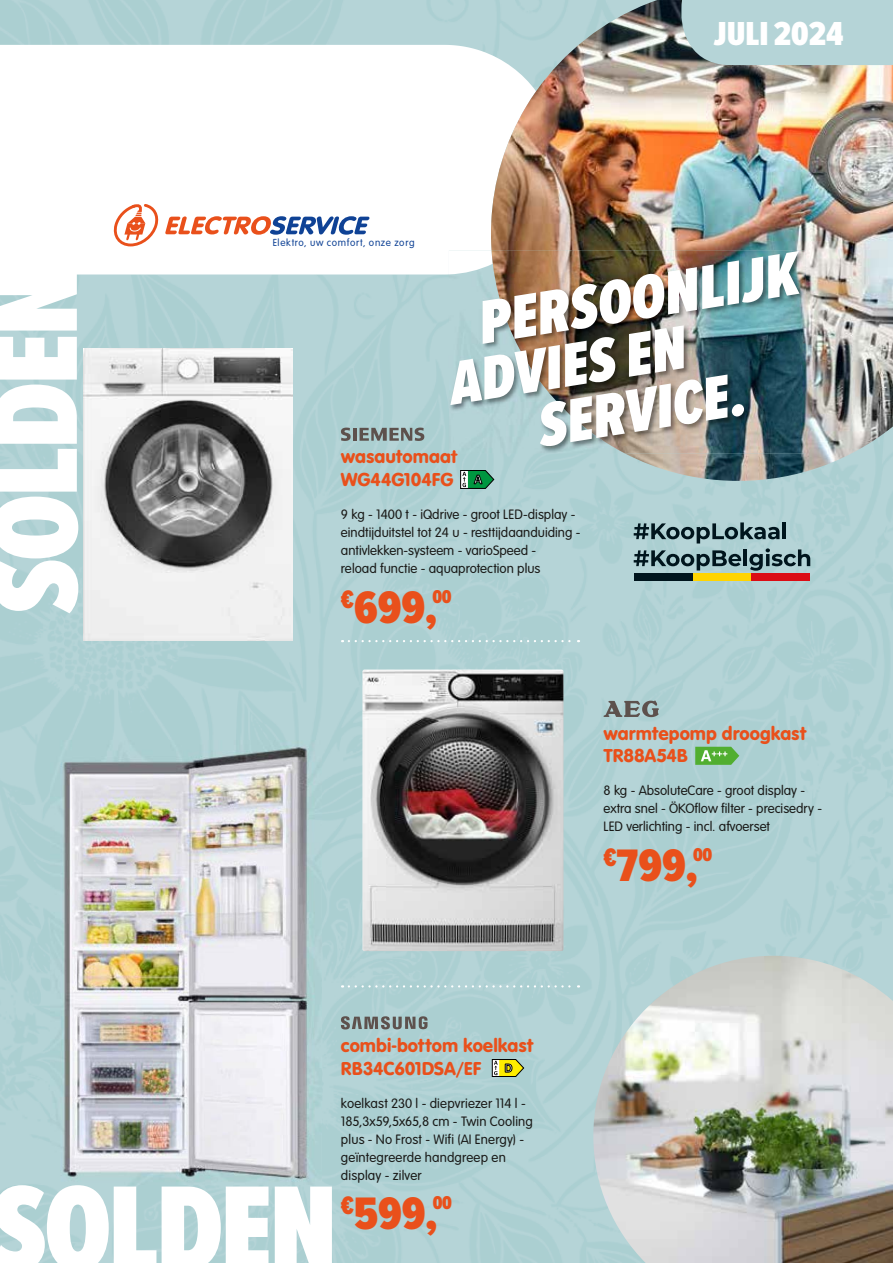
<style>
.page{position:relative;width:893px;height:1263px;background:#fff}
.page>*{position:absolute;margin:0;border:0;box-sizing:border-box;transform-origin:0 0}
.t1{font:900 124.2px "Proxima Nova Ex Cn";letter-spacing:-.02em;color:#fff}
.t2{font:italic 900 63.3px/55.3px "Proxima Nova Ex Cn";color:#fff}
.t3{font:900 47.25px "Proxima Nova Ex Cn";color:#e9501b}
.t4{font:900 34.5px "Proxima Nova Ex Cn";color:#fff}
.t5{font:19.5px/22.5px "VAG Rundschrift D";letter-spacing:-.005em;color:#e9501b}
.t6{font:900 19.2px "Proxima Nova Ex Cn";color:#e9501b}
.t7{font:300 14.25px/18px "VAG Rundschrift D";color:#1a1a18}
.t8{font:300 10.65px "VAG Rundschrift D";letter-spacing:.065em;color:#0f4295}
</style>
<div class="page">
<img style="left:536px;top:0;width:357px;height:475px">
<div style="left:683px;top:475px;width:107px;height:481px;background:#aed0d3"></div>
<div style="left:0;top:1185px;width:332px;height:78px;background:#add0d3"></div>
<img style="left:341px;top:450px;width:117px;height:14px">
<img style="left:593px;top:956px;width:300px;height:307px">
<svg style="left:451px;top:45px;width:85px;height:205px"></svg>
<svg style="left:492px;top:1059px;width:32px;height:18px"></svg>
<img style="left:83px;top:349px;width:209px;height:291px">
<img style="left:362px;top:669px;width:201px;height:282px">
<img style="left:51px;top:741px;width:270px;height:443px">
<svg style="left:165px;top:216px;width:205px;height:19px"></svg>
<svg style="left:113px;top:204px;width:46px;height:43px"></svg>
<svg style="left:634px;top:522px;width:176px;height:49px;background:#7d9a9f"></svg>
<div style="left:634px;top:573px;width:59px;height:8px;background:#00151d"></div>
<div style="left:693px;top:573px;width:59px;height:8px;background:#ffd400"></div>
<div style="left:751px;top:573px;width:59px;height:8px;background:#db0d15"></div>
<svg style="left:349px;top:985px;width:230px;height:2px"></svg>
<svg style="left:349px;top:640px;width:229px;height:2px"></svg>
<svg style="left:341px;top:428px;width:10px;height:13px"></svg>
<hr style="left:353px;top:428px;width:4px;height:13px;background:#5d514d">
<svg style="left:360px;top:428px;width:64px;height:13px"></svg>
<svg style="left:603px;top:700px;width:56px;height:17px"></svg>
<svg style="left:460px;top:470px;width:34px;height:19px"></svg>
<svg style="left:695px;top:747px;width:44px;height:18px"></svg>
<svg style="left:341px;top:1016px;width:86px;height:13px"></svg>
<img style="left:491px;top:0;width:166px;height:229px">
<img style="left:449px;top:274px;width:42px;height:179px">
<img style="left:449px;top:250px;width:42px;height:24px">
<svg style="left:449px;top:450px;width:9px;height:3px"></svg>
<img style="left:491px;top:250px;width:315px;height:203px">
<div style="left:681px;top:0;width:212px;height:65px;background:#b5d4d7"></div>
<h1 class="t1" style="left:-55px;top:614px;width:347px;rotate:-90deg">SOLDEN</h1>
<h3 class="t4" style="left:713px;top:8px;width:132px">JULI 2024</h3>
<p class="t8" style="left:273px;top:236px;width:143px">Elektro, uw comfort, onze zorg</p>
<h2 class="t2" style="left:434px;top:302px;width:363px;text-indent:38px;rotate:-9deg">PERSOONLIJK<br>ADVIES EN</h2>
<h2 class="t2" style="left:532px;top:398px;width:211px;rotate:-9deg">SERVICE.</h2>
<h3 class="t5" style="left:341px;top:446px;width:118px">wasautomaat<br>WG44G104FG</h3>
<p class="t7" style="left:341px;top:506px;width:241px">9 kg - 1400 t - iQdrive - groot LED-display - eindtijduitstel tot 24 u - resttijdaanduiding - antivlekken-systeem - varioSpeed -<br>reload functie - aquaprotection plus</p>
<h3 class="t3" style="left:341px;top:573px;width:98px"><sup>€</sup>699,</h3>
<h3 class="t6" style="left:433px;top:582px;width:20px">00</h3>
<h3 class="t5" style="left:603px;top:722px;width:205px">warmtepomp droogkast<br>TR88A54B</h3>
<p class="t7" style="left:603px;top:782px;width:220px">8 kg - AbsoluteCare - groot display - extra snel - ÖKOflow filter - precisedry -<br>LED verlichting - incl. afvoerset</p>
<h3 class="t3" style="left:603px;top:831px;width:96px"><sup>€</sup>799,</h3>
<h3 class="t6" style="left:693px;top:841px;width:20px">00</h3>
<h1 class="t1" style="left:-9px;top:1138px;width:347px">SOLDEN</h1>
<h3 class="t5" style="left:341px;top:1034px;width:194px">combi-bottom koelkast<br>RB34C601DSA/EF</h3>
<p class="t7" style="left:341px;top:1094px;width:194px">koelkast 230 l - diepvriezer 114 l -<br>185,3x59,5x65,8 cm - Twin Cooling plus - No Frost - Wifi (AI Energy) - geïntegreerde handgreep en display - zilver</p>
<h3 class="t3" style="left:341px;top:1179px;width:98px"><sup>€</sup>599,</h3>
<h3 class="t6" style="left:433px;top:1189px;width:20px">00</h3>
</div>
